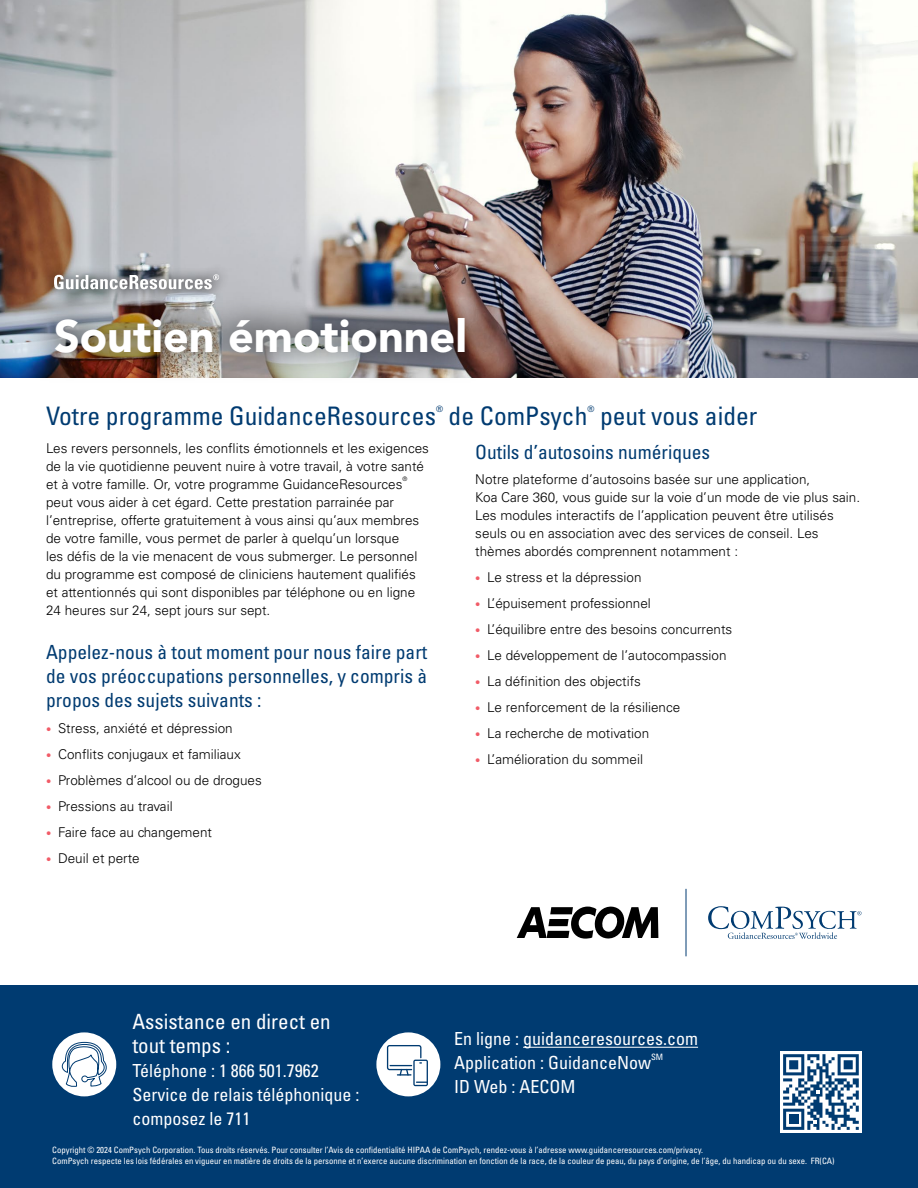
<style>
.page{position:relative;width:918px;height:1188px;background:#fff}
.page>*{position:absolute;margin:0;border:0;box-sizing:border-box;transform-origin:0 0}
.t1{font:900 45px "Avenir LT Std";color:#fff}
.t2{font:condensed 25.5px "Univers LT Std";color:#003b71}
.t3{font:condensed 21px/24px "Univers LT Std";color:#fff}
.t4{font:condensed 19.5px/24px "Univers LT Std";color:#003b71;text-align:justify}
.t5{font:condensed 18px/24px "Univers LT Std";color:#fff}
.t6{font:300 13.5px/18px "Univers LT Std";color:#000}
.t7{font:condensed 8.7px/10.5px "Univers LT Std";color:#fff}
.t8{font:condensed 8.7px "Univers LT Std";color:#003b71}
.t9{font:300 6.15px "Univers LT Std";color:#000}
.s1{font-size:10.5px;color:#f15b67}
</style>
<div class="page">
<img style="left:0;top:0;width:918px;height:378px">
<img style="left:26px;top:289px;width:470px;height:89px">
<div style="left:41px;top:263px;width:189px;height:39px;background:#000;opacity:.9"></div>
<svg style="left:54px;top:274px;width:165px;height:15px"></svg>
<svg style="left:708px;top:906px;width:154px;height:33px"></svg>
<hr style="left:686px;top:889px;width:1px;height:67px;background:#003b71">
<svg style="left:517px;top:906px;width:141px;height:33px"></svg>
<div style="left:0;top:986px;width:918px;height:202px;background:#003b71"></div>
<hr style="left:523px;top:1047px;width:175px;height:1px;background:#fff">
<div style="left:780px;top:1051px;width:82px;height:82px;background:#fff"></div>
<svg style="left:783px;top:1054px;width:76px;height:76px"></svg>
<div style="left:52px;top:1032px;width:64px;height:64px;background:#fff;border-radius:50%"></div>
<div style="left:376px;top:1032px;width:64px;height:64px;background:#fff;border-radius:50%"></div>
<svg style="left:387px;top:1045px;width:41px;height:41px"></svg>
<svg style="left:61px;top:1039px;width:47px;height:58px"></svg>
<h1 class="t1" style="left:54px;top:309px;width:415px">Soutien émotionnel</h1>
<h2 class="t2" style="left:46px;top:399px;width:391px">Votre programme GuidanceResources</h2>
<p class="t8" style="left:436px;top:403px;width:8px">®</p>
<h2 class="t2" style="left:449px;top:399px;width:140px">de ComPsych</h2>
<p class="t8" style="left:587px;top:403px;width:8px">®</p>
<h2 class="t2" style="left:600px;top:399px;width:159px">peut vous aider</h2>
<p class="t6" style="left:46px;top:440px;width:385px">Les revers personnels, les conflits émotionnels et les exigences de la vie quotidienne peuvent nuire à votre travail, à votre santé et à votre famille. Or, votre programme GuidanceResources</p>
<h3 class="t4" style="left:475px;top:440px;width:237px">Outils d’autosoins numériques</h3>
<p class="t6" style="left:475px;top:470px;width:386px">Notre plateforme d’autosoins basée sur une application,<br>Koa Care 360, vous guide sur la voie d’un mode de vie plus sain.<br>Les modules interactifs de l’application peuvent être utilisés seuls ou en association avec des services de conseil. Les thèmes abordés comprennent notamment :</p>
<p class="t6" style="left:475px;top:568px;width:168px"><span class="s1">•</span> Le stress et la dépression</p>
<p class="t6" style="left:475px;top:594px;width:177px"><span class="s1">•</span> L’épuisement professionnel</p>
<p class="t6" style="left:475px;top:620px;width:259px"><span class="s1">•</span> L’équilibre entre des besoins concurrents</p>
<p class="t6" style="left:475px;top:646px;width:253px"><span class="s1">•</span> Le développement de l’autocompassion</p>
<p class="t6" style="left:475px;top:672px;width:167px"><span class="s1">•</span> La définition des objectifs</p>
<p class="t6" style="left:475px;top:698px;width:207px"><span class="s1">•</span> Le renforcement de la résilience</p>
<p class="t6" style="left:475px;top:724px;width:175px"><span class="s1">•</span> La recherche de motivation</p>
<p class="t6" style="left:475px;top:750px;width:169px"><span class="s1">•</span> L’amélioration du sommeil</p>
<p class="t9" style="left:403px;top:475px;width:6px">®</p>
<p class="t6" style="left:46px;top:494px;width:375px">peut vous aider à cet égard. Cette prestation parrainée par l’entreprise, offerte gratuitement à vous ainsi qu’aux membres de votre famille, vous permet de parler à quelqu’un lorsque les défis de la vie menacent de vous submerger. Le personnel du programme est composé de cliniciens hautement qualifiés et attentionnés qui sont disponibles par téléphone ou en ligne 24 heures sur 24, sept jours sur sept.</p>
<h3 class="t4" style="left:46px;top:640px;width:383px">Appelez-nous à tout moment pour nous faire part de vos préoccupations personnelles, y compris à propos des sujets suivants :</h3>
<p class="t6" style="left:46px;top:720px;width:188px"><span class="s1">•</span> Stress, anxiété et dépression</p>
<p class="t6" style="left:46px;top:746px;width:196px"><span class="s1">•</span> Conflits conjugaux et familiaux</p>
<p class="t6" style="left:46px;top:771px;width:217px"><span class="s1">•</span> Problèmes d’alcool ou de drogues</p>
<p class="t6" style="left:46px;top:797px;width:128px"><span class="s1">•</span> Pressions au travail</p>
<p class="t6" style="left:46px;top:823px;width:168px"><span class="s1">•</span> Faire face au changement</p>
<p class="t6" style="left:46px;top:849px;width:95px"><span class="s1">•</span> Deuil et perte</p>
<h3 class="t3" style="left:132px;top:1009px;width:200px">Assistance en direct en tout temps :</h3>
<h3 class="t5" style="left:132px;top:1058px;width:228px">Téléphone : 1 866 501.7962<br>Service de relais téléphonique : composez le 711</h3>
<h3 class="t5" style="left:454px;top:1027px;width:245px">En ligne : guidanceresources.com<br>Application : GuidanceNow</h3>
<p class="t7" style="left:651px;top:1051px;width:14px">SM</p>
<h3 class="t5" style="left:454px;top:1075px;width:123px">ID Web : AECOM</h3>
<p class="t7" style="left:52px;top:1145px;width:784px">Copyright © 2024 ComPsych Corporation. Tous droits réservés. Pour consulter l’Avis de confidentialité HIPAA de ComPsych, rendez-vous à l’adresse www.guidanceresources.com/privacy.<br>ComPsych respecte les lois fédérales en vigueur en matière de droits de la personne et n’exerce aucune discrimination en fonction de la race, de la couleur de peau, du pays d’origine, de l’âge, du handicap ou du sexe. FR(CA)</p>
</div>
